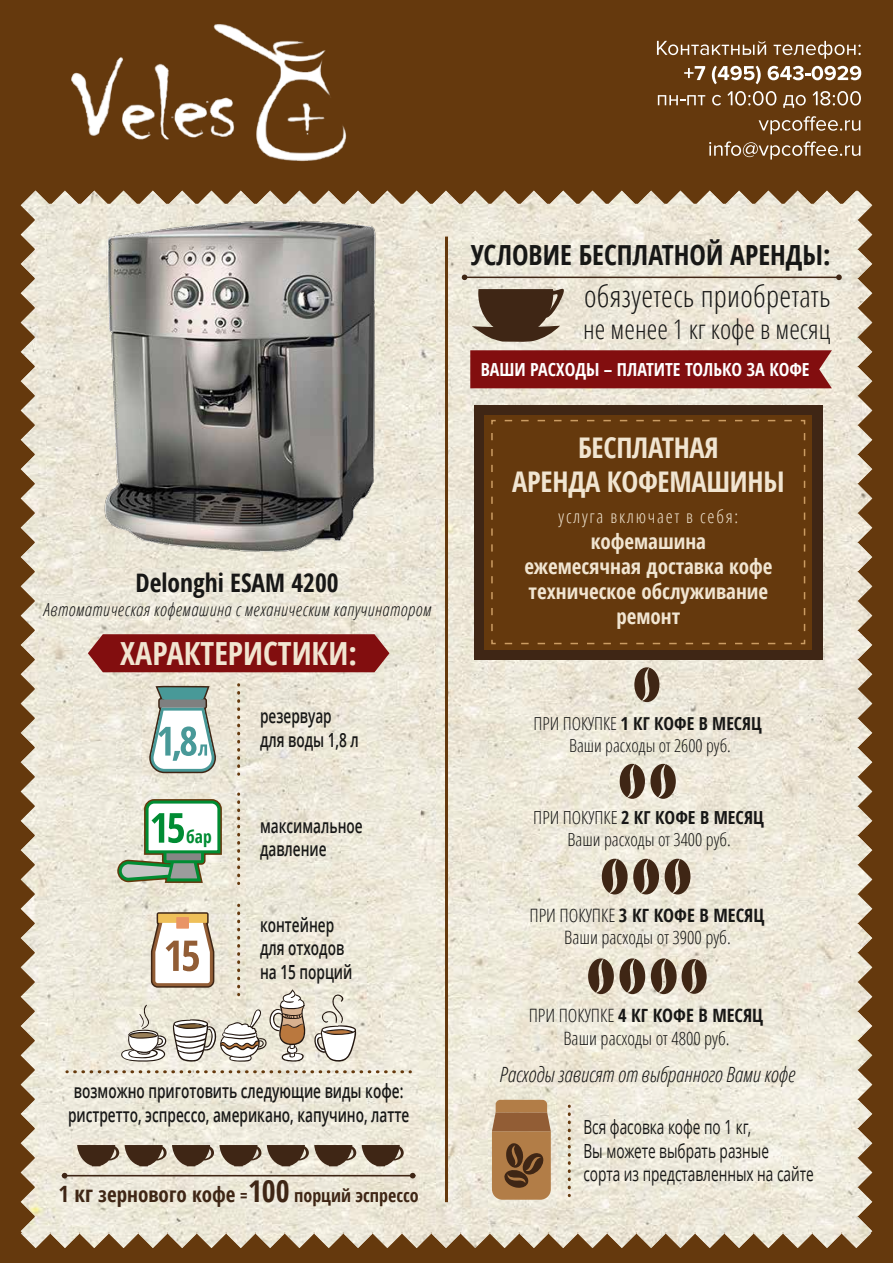
<style>
.page{position:relative;width:893px;height:1263px;background:#65390d}
.page>*{position:absolute;margin:0;border:0;box-sizing:border-box;transform-origin:0 0}
.t1{font:700 condensed 31.8px "Open Sans";color:#f1e5d1}
.t2{font:300 condensed 30px "Open Sans";letter-spacing:.01em;color:#171716}
.t3{font:700 condensed 28.5px/34.2px "Open Sans";letter-spacing:-.01em;color:#f1e5d1;text-align:center}
.t4{font:700 condensed 27.75px "Open Sans";color:#171716}
.t5{font:300 condensed 27px "Open Sans";color:#171716}
.t6{font:700 condensed 25.5px "Open Sans";color:#171716}
.t7{font:700 condensed 21px/25.2px "Open Sans";color:#f1e5d1;text-align:center}
.t8{font:italic 300 condensed 21px "Open Sans";color:#171716}
.t9{font:600 19.5px/23.4px "Open Sans";color:#171716;scale:.7 1}
.t10{font:19.5px/23.4px "Open Sans";color:#171716;scale:.7 1}
.t11{font:300 condensed 18.45px/22px "Open Sans";color:#171716;text-align:center}
.t12{font:italic 300 condensed 18px "Open Sans";letter-spacing:.025em;color:#171716}
.t13{font:300 condensed 18px/21.6px "Open Sans";color:#171716;text-align:center}
.t14{font:700 condensed 18px "Open Sans";color:#3f2615}
.t15{font:700 condensed 18px "Open Sans";color:#fff}
.t16{font:300 condensed 18px "Open Sans";letter-spacing:.1em;color:#f1e5d1}
.t17{font:300 condensed 17.85px/21.5px "Open Sans";color:#171716;text-align:center}
.t18{font:700 condensed 17.55px "Open Sans";color:#008c33}
.s1{font-size:22.5px}
.s2{font-size:21px}
.s3{font-size:30px}
.s4{font-weight:700}
</style>
<div class="page">
<img style="left:21px;top:191px;width:851px;height:1057px">
<hr style="left:445px;top:237px;width:3px;height:965px;background:#65390d">
<svg style="left:88px;top:634px;width:301px;height:38px;background:#871919"></svg>
<svg style="left:657px;top:41px;width:109px;height:14px"></svg>
<svg style="left:774px;top:41px;width:87px;height:18px"></svg>
<svg style="left:684px;top:66px;width:21px;height:14px"></svg>
<svg style="left:712px;top:66px;width:49px;height:18px"></svg>
<svg style="left:768px;top:66px;width:93px;height:14px"></svg>
<svg style="left:658px;top:95px;width:47px;height:10px"></svg>
<svg style="left:712px;top:95px;width:9px;height:11px"></svg>
<svg style="left:727px;top:91px;width:49px;height:15px"></svg>
<svg style="left:783px;top:95px;width:23px;height:13px"></svg>
<svg style="left:813px;top:91px;width:48px;height:15px"></svg>
<svg style="left:759px;top:116px;width:101px;height:18px"></svg>
<svg style="left:709px;top:141px;width:151px;height:19px"></svg>
<div style="left:474px;top:405px;width:348px;height:254px;background:#3f2615"></div>
<div style="left:484px;top:415px;width:328px;height:234px;background:#65390d"></div>
<svg style="left:491px;top:639px;width:301px;height:6px"></svg>
<svg style="left:491px;top:419px;width:5px;height:212px"></svg>
<svg style="left:505px;top:419px;width:301px;height:6px"></svg>
<svg style="left:800px;top:433px;width:6px;height:212px"></svg>
<svg style="left:492px;top:1100px;width:59px;height:100px;background:#9e7043"></svg>
<svg style="left:568px;top:1114px;width:3px;height:82px"></svg>
<hr style="left:464px;top:277px;width:375px;height:1px;background:#3f2615">
<svg style="left:836px;top:274px;width:6px;height:6px"></svg>
<svg style="left:462px;top:274px;width:103px;height:69px;background:#8f7f6f"></svg>
<div style="left:470px;top:350px;width:362px;height:38px;background:#820e0f"></div>
<svg style="left:237px;top:692px;width:3px;height:83px"></svg>
<svg style="left:237px;top:802px;width:3px;height:82px"></svg>
<svg style="left:146px;top:683px;width:72px;height:93px;background:#b6c8c2"></svg>
<svg style="left:67px;top:1070px;width:336px;height:3px"></svg>
<svg style="left:312px;top:994px;width:47px;height:68px;background:#d9d4c9"></svg>
<svg style="left:120px;top:905px;width:186px;height:157px;background:#dcd4c5"></svg>
<svg style="left:77px;top:1145px;width:42px;height:21px"></svg>
<svg style="left:125px;top:1145px;width:231px;height:21px;background:#766453"></svg>
<svg style="left:362px;top:1145px;width:42px;height:21px"></svg>
<hr style="left:64px;top:1175px;width:349px;height:1px;background:#3f2615">
<svg style="left:62px;top:1173px;width:5px;height:5px"></svg>
<svg style="left:410px;top:1173px;width:5px;height:5px"></svg>
<img style="left:71px;top:24px;width:276px;height:138px">
<svg style="left:116px;top:797px;width:107px;height:87px;background:#b2cab0"></svg>
<svg style="left:634px;top:667px;width:25px;height:35px"></svg>
<svg style="left:620px;top:764px;width:56px;height:35px;background:#857465"></svg>
<svg style="left:602px;top:859px;width:57px;height:35px;background:#827160"></svg>
<svg style="left:665px;top:859px;width:25px;height:35px"></svg>
<svg style="left:588px;top:958px;width:57px;height:36px;background:#857463"></svg>
<svg style="left:651px;top:958px;width:56px;height:36px;background:#857363"></svg>
<img style="left:50px;top:196px;width:375px;height:375px">
<h3 class="t6" style="left:136px;top:568px;width:205px">Delonghi ESAM 4200</h3>
<p class="t12" style="left:43px;top:597px;width:389px">Автоматическая кофемашина с механическим капучинатором</p>
<h1 class="t1" style="left:120px;top:635px;width:238px">ХАРАКТЕРИСТИКИ:</h1>
<p class="t18" style="left:186px;top:827px;width:27px">бар</p>
<p class="t9" style="left:260px;top:705px;width:143px">резервуар для воды 1,8 л</p>
<p class="t9" style="left:260px;top:814px;width:148px">максимальное давление</p>
<p class="t9" style="left:260px;top:913px;width:134px">контейнер для отходов на 15 порций</p>
<p class="t9" style="left:68px;top:1080px;width:489px;text-align:center">возможно приготовить следующие виды кофе: ристретто, эспрессо, американо, капучино, латте</p>
<p class="t14" style="left:59px;top:1185px;width:362px"><span class="s1">1 кг</span> <span class="s2">зернового кофе</span> =<span class="s3">100</span> порций эспрессо</p>
<h3 class="t4" style="left:471px;top:239px;width:361px">УСЛОВИЕ БЕСПЛАТНОЙ АРЕНДЫ:</h3>
<h2 class="t2" style="left:584px;top:276px;width:248px">обязуетесь приобретать</h2>
<h3 class="t5" style="left:583px;top:312px;width:249px">не менее 1 кг кофе в месяц</h3>
<p class="t15" style="left:481px;top:359px;width:330px">ВАШИ РАСХОДЫ – ПЛАТИТЕ ТОЛЬКО ЗА КОФЕ</p>
<h3 class="t3" style="left:512px;top:431px;width:274px">БЕСПЛАТНАЯ<br>АРЕНДА КОФЕМАШИНЫ</h3>
<p class="t16" style="left:559px;top:505px;width:181px">услуга включает в себя:</p>
<p class="t7" style="left:524px;top:529px;width:250px">кофемашина<br>ежемесячная доставка кофе техническое обслуживание ремонт</p>
<p class="t17" style="left:534px;top:713px;width:230px">ПРИ ПОКУПКЕ <span class="s4">1 КГ КОФЕ В МЕСЯЦ<br></span>Ваши расходы от 2600 руб.</p>
<p class="t13" style="left:533px;top:807px;width:232px">ПРИ ПОКУПКЕ <span class="s4">2 КГ КОФЕ В МЕСЯЦ<br></span>Ваши расходы от 3400 руб.</p>
<p class="t11" style="left:529px;top:904px;width:237px">ПРИ ПОКУПКЕ <span class="s4">3 КГ КОФЕ В МЕСЯЦ<br></span>Ваши расходы от 3900 руб.</p>
<p class="t11" style="left:529px;top:1004px;width:236px">ПРИ ПОКУПКЕ <span class="s4">4 КГ КОФЕ В МЕСЯЦ<br></span>Ваши расходы от 4800 руб.</p>
<p class="t8" style="left:500px;top:1060px;width:297px">Расходы зависят от выбранного Вами кофе</p>
<p class="t10" style="left:583px;top:1115px;width:330px">Вся фасовка кофе по 1 кг,<br>Вы можете выбрать разные<br>сорта из представленных на сайте</p>
</div>
